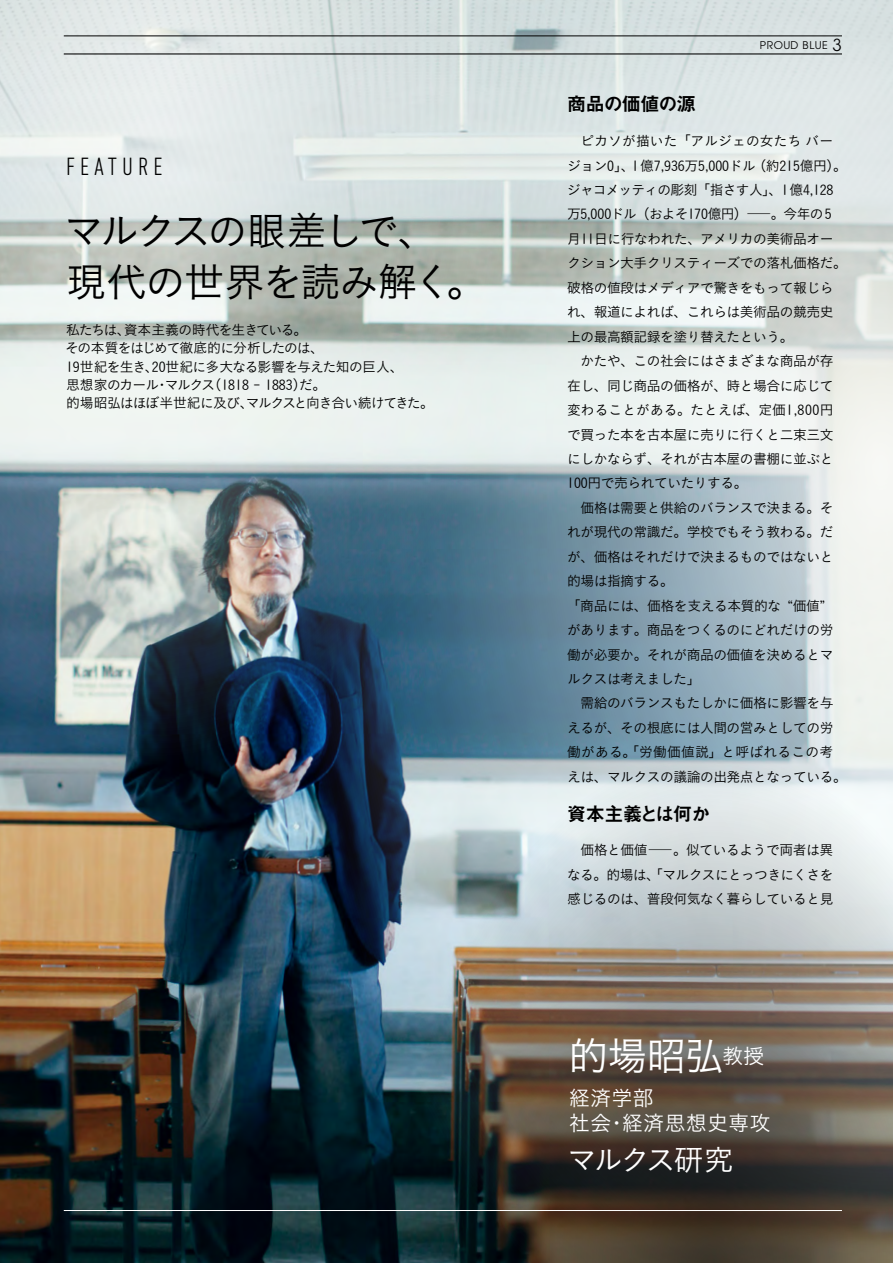
<style>
.page{position:relative;width:893px;height:1263px;background:#fff}
.page>*{position:absolute;margin:0;border:0;box-sizing:border-box;transform-origin:0 0}
.t1{font:40.35px/51px "Koburina Go Std N W3";letter-spacing:-.055em;color:#000}
.t2{font:40.35px "Koburina Go Std N W3";color:#fff}
.t3{font:29.7px "Koburina Go Std N W3";letter-spacing:-.105em;color:#fff}
.t4{font:300 condensed 25.5px "DIN Next LT Pro";letter-spacing:.2em;color:#000}
.t5{font:21.3px/25.5px "Koburina Go Std N W3";color:#fff}
.t6{font:19.2px "Midashi Go Pro MB31";letter-spacing:-.055em;color:#000}
.t7{font:13.8px/24.5px "Koburina Go Std N W3";letter-spacing:-.04em;color:#000}
.t8{font:10.65px "Avant Garde";letter-spacing:.05em;color:#000}
.s1{font-family:"Lubalin Graph";font-size:16.95px}
</style>
<div class="page">
<img style="left:0;top:0;width:128px;height:1263px">
<img style="left:128px;top:0;width:765px;height:1263px">
<hr style="left:0;top:266px;width:1px;height:997px;background:#000">
<hr style="left:64px;top:36px;width:778px;height:1px;background:#000">
<hr style="left:64px;top:53px;width:778px;height:1px;background:#000">
<hr style="left:64px;top:1210px;width:778px;height:1px;background:#fff">
<p class="t4" style="left:66px;top:151px;width:98px">FEATURE</p>
<p class="t1" style="left:64px;top:205px;width:425px">マルクスの眼差しで、現代の世界を読み解く。</p>
<p class="t7" style="left:65px;top:321px;width:370px;line-height:18.1px">私たちは、資本主義の時代を生きている。<br>その本質をはじめて徹底的に分析したのは、<br>19世紀を生き、20世紀に多大なる影響を与えた知の巨人、<br>思想家のカール・マルクス（1818 - 1883）だ。<br>的場昭弘はほぼ半世紀に及び、マルクスと向き合い続けてきた。</p>
<p class="t8" style="left:760px;top:39px;width:83px">PROUD BLUE <span class="s1">3</span></p>
<p class="t6" style="left:567px;top:89px;width:130px">商品の価値の源</p>
<p class="t7" style="left:567px;top:129px;width:282px">　ピカソが描いた「アルジェの女たち バージョン0」、1億7,936万5,000ドル（約215億円）。ジャコメッティの彫刻「指さす人」、1億4,128万5,000ドル（およそ170億円）―。今年の5月11日に行なわれた、アメリカの美術品オークション大手クリスティーズでの落札価格だ。破格の値段はメディアで驚きをもって報じられ、報道によれば、これらは美術品の競売史上の最高額記録を塗り替えたという。<br>　かたや、この社会にはさまざまな商品が存在し、同じ商品の価格が、時と場合に応じて変わることがある。たとえば、定価1,800円で買った本を古本屋に売りに行くと二束三文にしかならず、それが古本屋の書棚に並ぶと<br>100円で売られていたりする。<br>　価格は需要と供給のバランスで決まる。それが現代の常識だ。学校でもそう教わる。だが、価格はそれだけで決まるものではないと的場は指摘する。<br>「商品には、価格を支える本質的な “価値”<br>があります。商品をつくるのにどれだけの労働が必要か。それが商品の価値を決めるとマルクスは考えました」<br>　需給のバランスもたしかに価格に影響を与えるが、その根底には人間の営みとしての労働がある。「労働価値説」と呼ばれるこの考えは、マルクスの議論の出発点となっている。</p>
<p class="t6" style="left:567px;top:798px;width:145px">資本主義とは何か</p>
<p class="t7" style="left:567px;top:838px;width:268px;text-align:justify">　価格と価値―。似ているようで両者は異なる。的場は、「マルクスにとっつきにくさを感じるのは、普段何気なく暮らしていると見</p>
<p class="t2" style="left:568px;top:1026px;width:198px">的場昭弘<sup>教授</sup></p>
<p class="t5" style="left:569px;top:1084px;width:203px">経済学部<br>社会・経済思想史専攻</p>
<p class="t3" style="left:567px;top:1137px;width:168px">マルクス研究</p>
</div>
